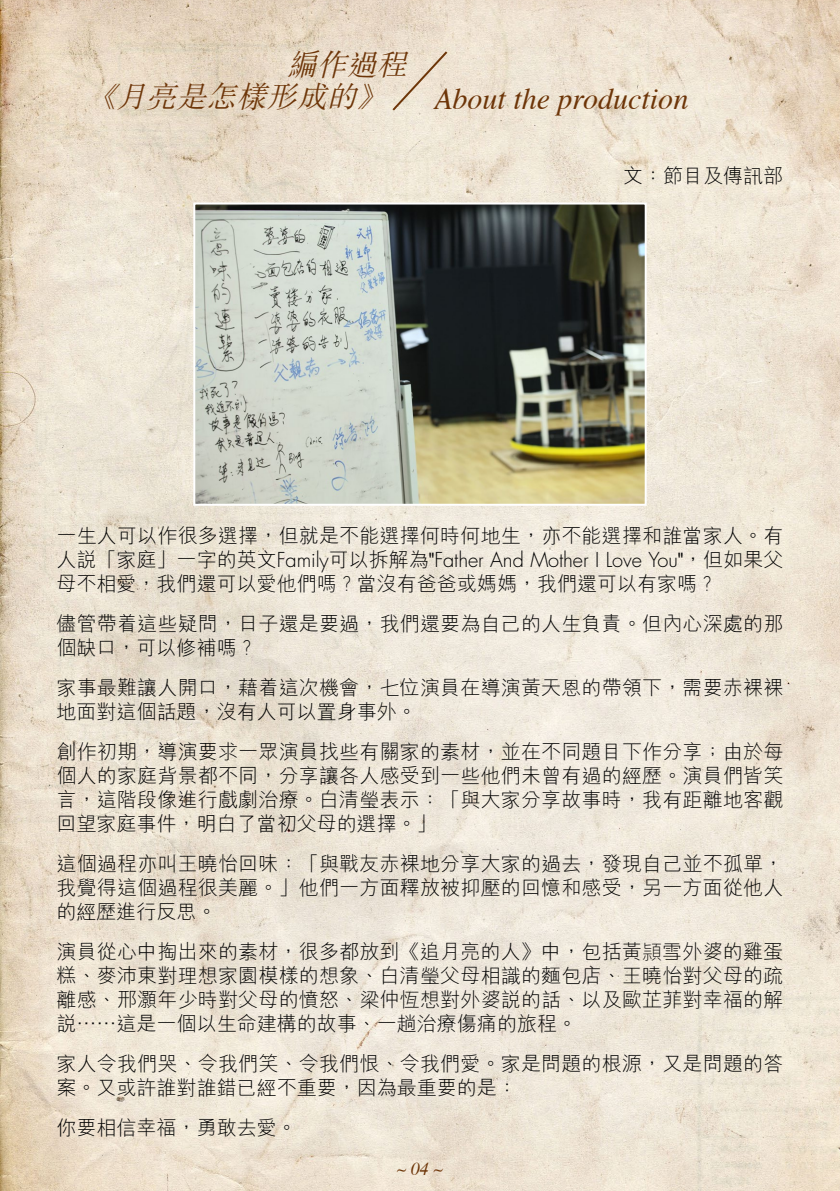
<style>
.page{position:relative;width:840px;height:1191px;background:#fff}
.page>*{position:absolute;margin:0;border:0;box-sizing:border-box;transform-origin:0 0}
.t1{font:italic 30px "Times";color:#6d3508}
.t2{font:italic 300 30px/32px "M Sung";color:#6d3508}
.t3{font:300 20px/24px "M Hei HK";letter-spacing:.01em;color:#000}
.t4{font:300 20px "Futura";letter-spacing:-.005em;color:#000}
.t5{font:italic 18px "Times";color:#6d3508}
.s1{font-family:"M Hei HK"}
.s2{font-family:"Ping Fang HK";font-weight:100}
</style>
<div class="page">
<img style="left:0;top:0;width:839px;height:1191px">
<svg style="left:390px;top:49px;width:59px;height:64px;background:#e8dbc9"></svg>
<img style="left:196px;top:205px;width:447px;height:298px">
<div style="left:193px;top:202px;width:453px;height:304px;border:2px solid #fff"></div>
<h1 class="t2" style="left:86px;top:50px;width:330px;text-indent:200px">編作過程《月亮是怎樣形成的》</h1>
<h1 class="t1" style="left:434px;top:73px;width:255px">About the production</h1>
<p class="t3" style="left:622px;top:163px;width:161px">文：節目及傳訊部</p>
<p class="t3" style="left:56px;top:523px;width:728px">一生人可以作很多選擇，但就是不能選擇何時何地生，亦不能選擇和誰當家人。有</p>
<p class="t4" style="left:56px;top:547px;width:728px"><span class="s1">人說「家庭」一字的英文</span>Family<span class="s1">可以拆解為"</span>Father And Mother I Love You<span class="s1">"，但如果父</span></p>
<p class="t3" style="left:56px;top:563px;width:728px;line-height:40px">母不相愛，我們還可以愛他們嗎？當沒有爸爸或媽媽，我們還可以有家嗎？<br>儘管帶着這些疑問，日子還是要過，我們還要為自己的人生負責。但內心深處的那</p>
<p class="t3" style="left:56px;top:627px;width:728px;line-height:40px">個缺口，可以修補嗎？<br>家事最難讓人開口，藉着這次機會，七位演員在導演黃天恩的帶領下，需要赤裸裸</p>
<p class="t3" style="left:56px;top:691px;width:728px;line-height:40px">地面對這個話題，沒有人可以置身事外。<br>創作初期，導演要求一眾演員找些有關家的素材，並在不同題目下作分享；由於每</p>
<p class="t3" style="left:56px;top:763px;width:728px;text-align:justify">個人的家庭背景都不同，分享讓各人感受到一些他們未曾有過的經歷。演員們皆笑言，這階段像進行戲劇治療。白清瑩表示：「與大家分享故事時，我有距離地客觀回望家庭事件，明白了當初父母的選擇。」</p>
<p class="t3" style="left:56px;top:851px;width:728px;text-align:justify">這個過程亦叫王曉怡回味：「與戰友赤裸地分享大家的過去，發現自己並不孤單，我覺得這個過程很美麗。」他們一方面釋放被抑壓的回憶和感受，另一方面從他人的經歷進行反思。</p>
<p class="t3" style="left:56px;top:939px;width:728px;text-align:justify">演員從心中掏出來的素材，很多都放到《追月亮的人》中，包括黃<span class="s2">頴</span>雪外婆的雞蛋糕、麥沛東對理想家園模樣的想象、白清瑩父母相識的麵包店、王曉怡對父母的疏離感、邢灝年少時對父母的憤怒、梁仲恆想對外婆說的話、以及歐芷菲對幸福的解說……這是一個以生命建構的故事、一趟治療傷痛的旅程。</p>
<p class="t3" style="left:56px;top:1051px;width:728px">家人令我們哭、令我們笑、令我們恨、令我們愛。家是問題的根源，又是問題的答案。又或許誰對誰錯已經不重要，因為最重要的是：</p>
<p class="t3" style="left:56px;top:1115px;width:241px">你要相信幸福，勇敢去愛。</p>
<p class="t5" style="left:396px;top:1153px;width:48px">~ 04 ~</p>
</div>
